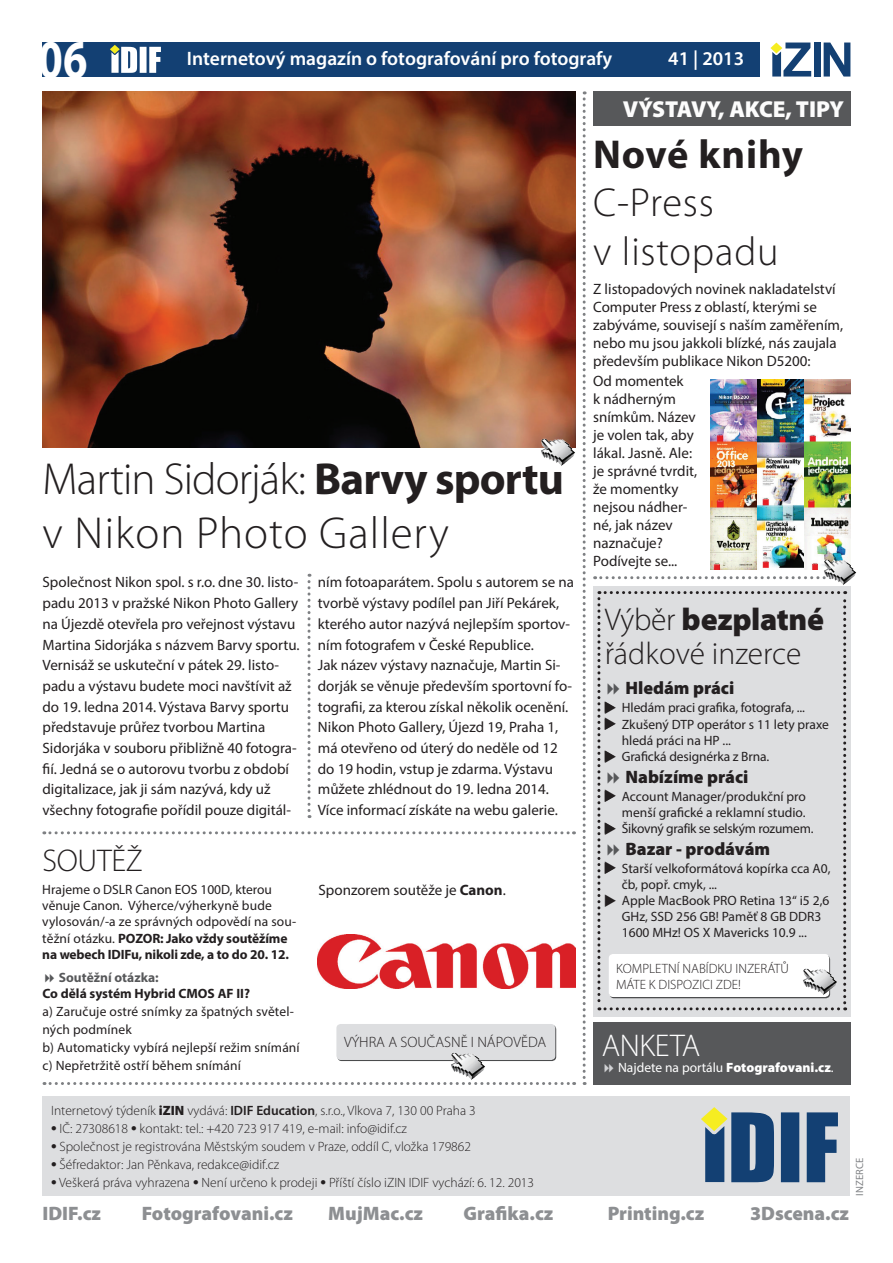
<style>
.page{position:relative;width:893px;height:1263px;background:#fff}
.page>*{position:absolute;margin:0;border:0;box-sizing:border-box;transform-origin:0 0}
.t1{font:700 54.9px "Myriad Pro";color:#fff;scale:.8 1}
.t2{font:300 45px/54px "Myriad Pro";letter-spacing:.015em;color:#231f20}
.t3{font:300 40.5px/48.6px "Myriad Pro";letter-spacing:.02em;color:#231f20}
.t4{font:700 40.5px "Myriad Pro";letter-spacing:.015em;color:#231f20}
.t5{font:300 31.5px/34.5px "Myriad Pro";letter-spacing:-.005em;color:#231f20}
.t6{font:300 31.5px "Myriad Pro";letter-spacing:-.01em;color:#fff}
.t7{font:900 23.1px "Myriad Pro";color:#fcfcfc}
.t8{font:900 19.5px "Myriad Pro";color:#8d8f92}
.t9{font:600 19.5px "Myriad Pro";color:#fff}
.t10{font:900 18px "Myriad Pro";color:#231f20}
.t11{font:15px/20.7px "Myriad Pro";color:#231f20}
.t12{font:300 15px "Myriad Pro";color:#231f20}
.t13{font:13.5px/16.2px "Myriad Pro";color:#231f20}
.t14{font:300 13.5px/16.2px "Myriad Pro";color:#231f20}
.t15{font:13.5px "Myriad Pro";color:#fff}
.t16{font:13.5px "Myriad Pro";letter-spacing:-.02em;color:#231f20}
.t17{font:700 13.5px "Myriad Pro";color:#231f20}
.t18{font:700 13.5px "Myriad Pro";color:#57585a}
.t19{font:10.5px "Myriad Pro";color:#808285}
.s1{font-weight:700}
.s2{font-weight:900}
.s3{font-weight:600}
</style>
<div class="page">
<div style="left:43px;top:1096px;width:807px;height:99px;background:#dddee0"></div>
<svg style="left:701px;top:1107px;width:137px;height:75px"></svg>
<div style="left:43px;top:43px;width:717px;height:34px;background:#134073"></div>
<svg style="left:110px;top:45px;width:51px;height:28px"></svg>
<div style="left:814px;top:43px;width:6px;height:34px;background:#134073"></div>
<svg style="left:824px;top:43px;width:26px;height:34px"></svg>
<svg style="left:770px;top:43px;width:41px;height:34px"></svg>
<div style="left:593px;top:1023px;width:257px;height:62px;background:#57585a"></div>
<div style="left:593px;top:586px;width:257px;height:430px;background:#dddee0"></div>
<div style="left:593px;top:91px;width:257px;height:34px;background:#57585a"></div>
<svg style="left:595px;top:576px;width:228px;height:3px"></svg>
<svg style="left:583px;top:91px;width:3px;height:994px"></svg>
<svg style="left:44px;top:831px;width:530px;height:3px"></svg>
<svg style="left:308px;top:574px;width:3px;height:244px"></svg>
<svg style="left:337px;top:1025px;width:219px;height:36px"></svg>
<div style="left:336px;top:1024px;width:219px;height:36px;background:#dddee0;border-radius:4px"></div>
<img style="left:449px;top:1052px;width:37px;height:28px">
<img style="left:318px;top:934px;width:257px;height:54px">
<svg style="left:44px;top:1082px;width:531px;height:3px"></svg>
<img style="left:710px;top:379px;width:140px;height:190px">
<img style="left:823px;top:559px;width:34px;height:26px">
<img style="left:43px;top:91px;width:532px;height:357px">
<img style="left:539px;top:438px;width:37px;height:28px">
<svg style="left:597px;top:591px;width:249px;height:419px"></svg>
<h1 class="t1" style="left:39px;top:23px;width:63px">06</h1>
<h3 class="t9" style="left:187px;top:46px;width:427px">Internetový magazín o fotografování pro fotografy</h3>
<h3 class="t9" style="left:668px;top:46px;width:77px">41 | 2013</h3>
<h2 class="t2" style="left:43px;top:452px;width:523px">Martin Sidorják: <span class="s1">Barvy sportu </span>v Nikon Photo Gallery</h2>
<p class="t11" style="left:318px;top:572px;width:258px">ním fotoaparátem. Spolu s autorem se na tvorbě výstavy podílel pan Jiří Pekárek, kterého autor nazývá nejlepším sportov&shy;ním fotografem v České Republice.<br>Jak název výstavy naznačuje, Martin Si&shy;dorják se věnuje především sportovní fo&shy;tografii, za kterou získal několik ocenění.<br>Nikon Photo Gallery, Újezd 19, Praha 1, má otevřeno od úterý do neděle od 12 do 19 hodin, vstup je zdarma. Výstavu můžete zhlédnout do 19. ledna 2014.<br>Více informací získáte na webu galerie.</p>
<p class="t11" style="left:43px;top:572px;width:259px">Společnost Nikon spol. s r.o. dne 30. listo&shy;padu 2013 v pražské Nikon Photo Gallery na Újezdě otevřela pro veřejnost výstavu Martina Sidorjáka s názvem Barvy sportu.<br>Vernisáž se uskuteční v pátek 29. listo&shy;padu a výstavu budete moci navštívit až do 19. ledna 2014. Výstava Barvy sportu představuje průřez tvorbou Martina Sidorjáka v souboru přibližně 40 fotogra&shy;fií. Jedná se o autorovu tvorbu z období digitalizace, jak ji sám nazývá, kdy už všechny fotografie pořídil pouze digitál-</p>
<h3 class="t5" style="left:43px;top:843px;width:102px">SOUTĚŽ</h3>
<p class="t13" style="left:42px;top:881px;width:255px">Hrajeme o DSLR Canon EOS 100D, kterou věnuje Canon. Výherce/výherkyně bude vylosován/-a ze správných odpovědí na sou&shy;těžní otázku. <span class="s1">POZOR: Jako vždy soutěžíme na webech IDIFu, nikoli zde, a to do 20. 12.</span></p>
<p class="t18" style="left:59px;top:969px;width:101px">Soutěžní otázka:</p>
<p class="t17" style="left:43px;top:985px;width:209px">Co dělá systém Hybrid CMOS AF II?</p>
<p class="t13" style="left:43px;top:1003px;width:259px;line-height:18px">a) Zaručuje ostré snímky za špatných světel&shy;ných podmínek<br>b) Automaticky vybírá nejlepší režim snímání c) Nepřetržitě ostří během snímání</p>
<p class="t11" style="left:319px;top:879px;width:189px">Sponzorem soutěže je <span class="s1">Canon</span>.</p>
<p class="t12" style="left:344px;top:1033px;width:204px">VÝHRA A SOUČASNĚ I NÁPOVĚDA</p>
<p class="t14" style="left:51px;top:1102px;width:426px">Internetový týdeník <span class="s2">iZIN</span> vydává: <span class="s3">IDIF Education</span>, s.r.o., Vlkova 7, 130 00 Praha 3</p>
<p class="t14" style="left:51px;top:1120px;width:357px">● IČ: 27308618 ● kontakt: tel.: +420 723 917 419, e-mail: info@idif.cz</p>
<p class="t14" style="left:51px;top:1138px;width:422px">● Společnost je registrována Městským soudem v Praze, oddíl C, vložka 179862</p>
<p class="t14" style="left:51px;top:1156px;width:230px">● Šéfredaktor: Jan Pěnkava, redakce@idif.cz</p>
<p class="t14" style="left:51px;top:1174px;width:485px">● Veškerá práva vyhrazena ● Není určeno k prodeji ● Příští číslo iZIN IDIF vychází: 6. 12. 2013</p>
<h3 class="t7" style="left:623px;top:94px;width:223px">VÝSTAVY, AKCE, TIPY</h3>
<h3 class="t4" style="left:593px;top:127px;width:211px">Nové knihy</h3>
<h3 class="t3" style="left:593px;top:178px;width:187px">C-Press<br>v listopadu</h3>
<p class="t11" style="left:593px;top:280px;width:252px;line-height:18px">Z listopadových novinek nakladatelství Computer Press z oblastí, kterými se zabýváme, souvisejí s naším zaměřením, nebo mu jsou jakkoli blízké, nás zaujala především publikace Nikon D5200:</p>
<p class="t11" style="left:593px;top:372px;width:106px;line-height:18px">Od momentek<br>k nádherným snímkům. Název je volen tak, aby lákal. Jasně. Ale: je správné tvrdit, že momentky nejsou nádher&shy;né, jak název naznačuje?<br>Podívejte se...</p>
<h3 class="t5" style="left:605px;top:602px;width:221px">Výběr <span class="s2">bezplatné </span>řádkové inzerce</h3>
<p class="t10" style="left:625px;top:676px;width:110px">Hledám práci</p>
<p class="t13" style="left:604px;top:700px;width:203px">◆ Hledám praci grafika, fotografa, ...</p>
<p class="t13" style="left:622px;top:716px;width:209px;text-indent:-18px">◆ Zkušený DTP operátor s 11 lety praxe hledá práci na HP ...</p>
<p class="t13" style="left:604px;top:748px;width:167px">◆ Grafická designérka z Brna.</p>
<p class="t10" style="left:625px;top:764px;width:125px">Nabízíme práci</p>
<p class="t13" style="left:604px;top:788px;width:204px;text-align:right">◆ Account Manager/produkční pro menší grafické a reklamní studio.</p>
<p class="t16" style="left:604px;top:820px;width:211px">◆ Šikovný grafik se selským rozumem.</p>
<p class="t10" style="left:625px;top:836px;width:146px">Bazar - prodávám</p>
<p class="t13" style="left:622px;top:860px;width:210px;text-indent:-18px">◆ Starší velkoformátová kopírka cca A0, čb, popř. cmyk, ...<br>Apple MacBook PRO Retina 13“ i5 2,6<br>GHz, SSD 256 GB! Paměť 8 GB DDR3<br>1600 MHz! OS X Mavericks 10.9 ...</p>
<p class="t14" style="left:616px;top:960px;width:174px">KOMPLETNÍ NABÍDKU INZERÁTŮ<br>MÁTE K DISPOZICI ZDE!</p>
<h3 class="t6" style="left:602px;top:1026px;width:100px">ANKETA</h3>
<p class="t15" style="left:618px;top:1059px;width:217px">Najdete na portálu <span class="s2">Fotografovani.cz</span>.</p>
<p class="t19" style="left:853px;top:1195px;width:39px;rotate:-90deg">INZERCE</p>
<h3 class="t8" style="left:43px;top:1200px;width:60px">IDIF.cz</h3>
<h3 class="t8" style="left:142px;top:1200px;width:153px">Fotografovani.cz</h3>
<h3 class="t8" style="left:328px;top:1200px;width:96px">MujMac.cz</h3>
<h3 class="t8" style="left:464px;top:1200px;width:91px">Grafika.cz</h3>
<h3 class="t8" style="left:608px;top:1200px;width:98px">Printing.cz</h3>
<h3 class="t8" style="left:750px;top:1200px;width:101px">3Dscena.cz</h3>
</div>
